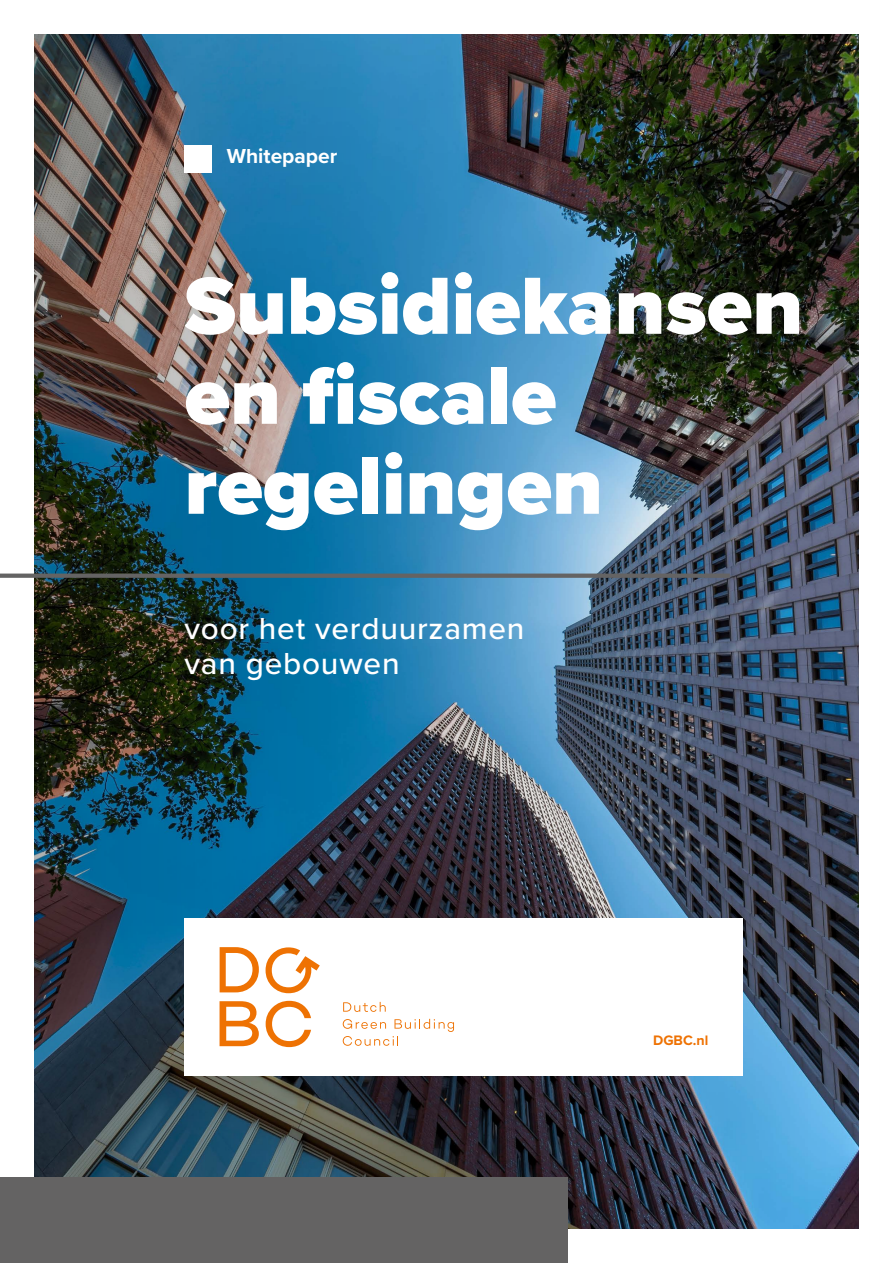
<style>
.page{position:relative;width:893px;height:1263px;background:#fff}
.page>*{position:absolute;margin:0;border:0;box-sizing:border-box;transform-origin:0 0}
.t1{font:900 84px/90px "Proxima Nova";color:#fff}
.t2{font:500 31.5px/34.5px "Proxima Nova";letter-spacing:.025em;color:#fff}
.t3{font:700 21px "Proxima Nova";color:#fff}
.t4{font:700 14.25px "Proxima Nova";color:#ee7203}
</style>
<div class="page">
<img style="left:34px;top:34px;width:825px;height:1195px">
<div style="left:184px;top:918px;width:559px;height:158px;background:#fff"></div>
<svg style="left:343px;top:1002px;width:43px;height:10px"></svg>
<svg style="left:343px;top:1019px;width:111px;height:27px"></svg>
<svg style="left:220px;top:947px;width:39px;height:45px"></svg>
<svg style="left:266px;top:947px;width:54px;height:46px"></svg>
<svg style="left:220px;top:1001px;width:39px;height:45px"></svg>
<svg style="left:266px;top:1001px;width:45px;height:46px"></svg>
<div style="left:0;top:573px;width:730px;height:5px;background:#646363"></div>
<div style="left:184px;top:145px;width:28px;height:27px;background:#fff"></div>
<div style="left:0;top:1178px;width:567px;height:85px;background:#646363"></div>
<p class="t3" style="left:227px;top:141px;width:112px">Whitepaper</p>
<p class="t1" style="left:184px;top:260px;width:620px">Subsidiekansen en fiscale regelingen</p>
<p class="t2" style="left:184px;top:610px;width:342px">voor het verduurzamen van gebouwen</p>
<p class="t4" style="left:653px;top:1030px;width:57px">DGBC.nl</p>
</div>
